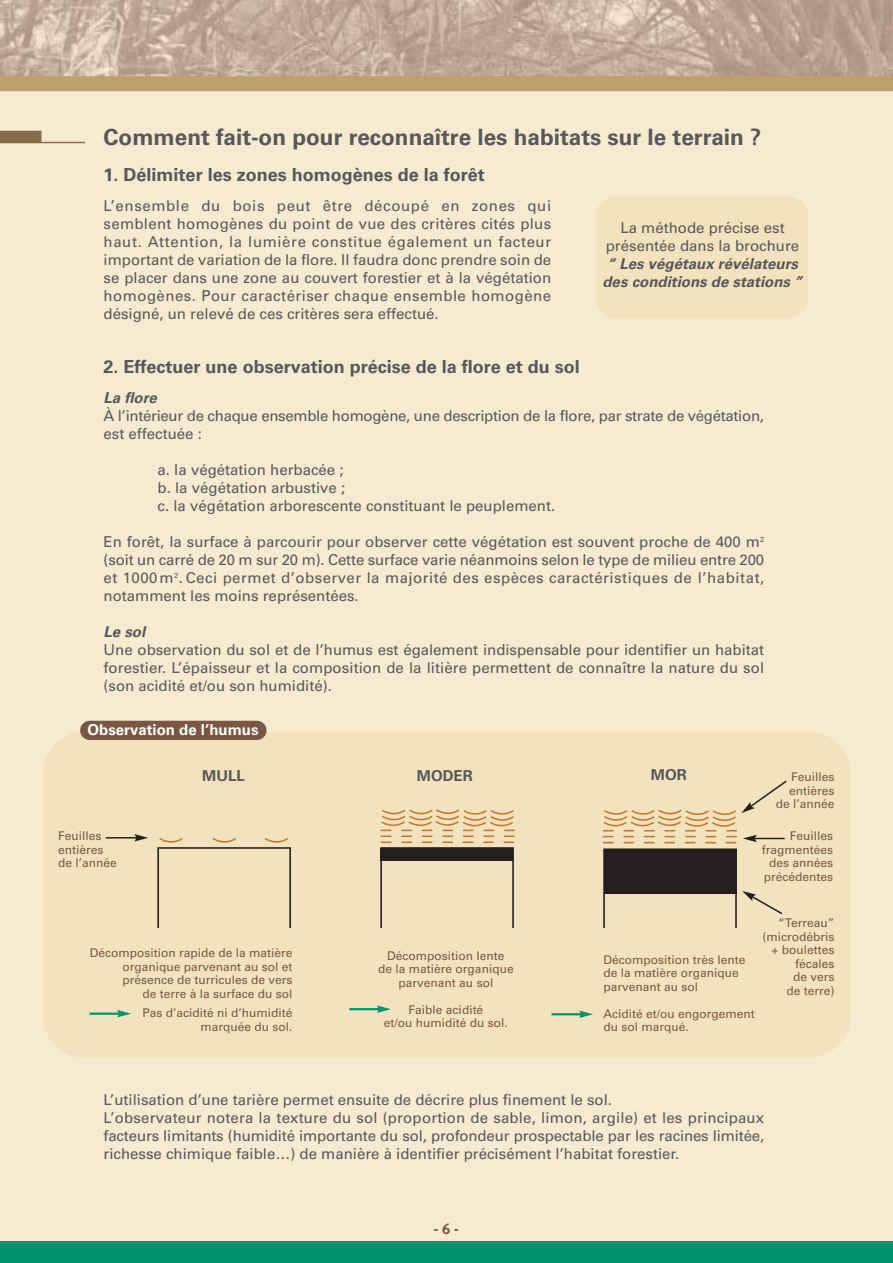
<style>
.page{position:relative;width:893px;height:1263px;background:#fff}
.page>*{position:absolute;margin:0;border:0;box-sizing:border-box;transform-origin:0 0}
.t1{font:700 22.5px "Univers";color:#57585b}
.t2{font:700 18px "Univers";color:#57585b}
.t3{font:15px/18px "Univers";color:#57585b;text-align:justify}
.t4{font:15px/18px "Univers";letter-spacing:-.02em;color:#57585b}
.t5{font:italic 700 15px/18px "Univers";color:#57585b;text-align:center}
.t6{font:700 15px "Univers";color:#fff}
.t7{font:700 15px "Univers";color:#57585b}
.t8{font:700 15px "Meta Plus";color:#7a5743}
.t9{font:12px/13.5px "Univers";color:#7a5743;text-align:right}
</style>
<div class="page">
<div style="left:0;top:14px;width:892px;height:1238px;background:#f6ead0"></div>
<img style="left:0;top:0;width:892px;height:76px">
<div style="left:0;top:1242px;width:892px;height:21px;background:#00946e"></div>
<div style="left:43px;top:732px;width:807px;height:326px;background:#f3e2be;border-radius:43px"></div>
<hr style="left:0;top:142px;width:85px;height:1px;background:#876d4c">
<div style="left:0;top:131px;width:41px;height:12px;background:#876d4c"></div>
<svg style="left:157px;top:847px;width:580px;height:80px"></svg>
<svg style="left:159px;top:809px;width:356px;height:35px"></svg>
<div style="left:380px;top:848px;width:133px;height:13px;background:#231f1f"></div>
<div style="left:603px;top:849px;width:133px;height:44px;background:#231f1f"></div>
<hr style="left:89px;top:1013px;width:31px;height:2px;background:#00946e">
<svg style="left:117px;top:1010px;width:14px;height:7px"></svg>
<hr style="left:349px;top:1008px;width:30px;height:2px;background:#00946e">
<svg style="left:377px;top:1005px;width:14px;height:8px"></svg>
<hr style="left:551px;top:1013px;width:31px;height:2px;background:#00946e">
<svg style="left:579px;top:1011px;width:14px;height:7px"></svg>
<div style="left:595px;top:196px;width:213px;height:123px;background:#f3e2be;border-radius:21px"></div>
<div style="left:80px;top:721px;width:186px;height:19px;background:#7a5743;border-radius:10px"></div>
<div style="left:0;top:76px;width:892px;height:15px;background:#bda16d"></div>
<hr style="left:106px;top:837px;width:31px;height:2px;background:#231f1f">
<svg style="left:134px;top:834px;width:14px;height:8px"></svg>
<svg style="left:742px;top:891px;width:41px;height:24px"></svg>
<svg style="left:602px;top:780px;width:185px;height:63px"></svg>
<h1 class="t1" style="left:104px;top:129px;width:659px">Comment fait-on pour reconnaître les habitats sur le terrain ?</h1>
<p class="t2" style="left:104px;top:168px;width:383px">1. Délimiter les zones homogènes de la forêt</p>
<p class="t3" style="left:104px;top:199px;width:449px">L’ensemble du bois peut être découpé en zones qui semblent homogènes du point de vue des critères cités plus haut. Attention, la lumière constitue également un facteur important de variation de la flore. Il faudra donc prendre soin de se placer dans une zone au couvert forestier et à la végétation homogènes. Pour caractériser chaque ensemble homogène désigné, un relevé de ces critères sera effectué.</p>
<p class="t2" style="left:104px;top:360px;width:478px">2. Effectuer une observation précise de la flore et du sol</p>
<p class="t5" style="left:104px;top:391px;width:58px">La flore</p>
<p class="t4" style="left:104px;top:409px;width:662px">À l’intérieur de chaque ensemble homogène, une description de la flore, par strate de végétation, est effectuée :</p>
<p class="t3" style="left:158px;top:463px;width:399px;text-align:left">a. la végétation herbacée ;<br>b. la végétation arbustive ;<br>c. la végétation arborescente constituant le peuplement.</p>
<p class="t3" style="left:104px;top:535px;width:662px">En forêt, la surface à parcourir pour observer cette végétation est souvent proche de 400 m<sup>2 </sup>(soit un carré de 20 m sur 20 m). Cette surface varie néanmoins selon le type de milieu entre 200 et 1000m<sup>2</sup>. Ceci permet d’observer la majorité des espèces caractéristiques de l’habitat, notamment les moins représentées.</p>
<p class="t5" style="left:104px;top:625px;width:46px">Le sol</p>
<p class="t3" style="left:104px;top:643px;width:662px">Une observation du sol et de l’humus est également indispensable pour identifier un habitat forestier. L’épaisseur et la composition de la litière permettent de connaître la nature du sol (son acidité et/ou son humidité).</p>
<p class="t3" style="left:605px;top:220px;width:195px;text-align:center">La méthode précise est présentée dans la brochure</p>
<p class="t5" style="left:602px;top:256px;width:204px">“ Les végétaux révélateurs des conditions de stations ”</p>
<p class="t6" style="left:88px;top:724px;width:172px">Observation de l’humus</p>
<p class="t7" style="left:202px;top:770px;width:44px">MULL</p>
<p class="t7" style="left:417px;top:770px;width:57px">MODER</p>
<p class="t7" style="left:650px;top:770px;width:37px">MOR</p>
<p class="t9" style="left:775px;top:771px;width:60px">Feuilles entières de l’année</p>
<p class="t9" style="left:761px;top:830px;width:73px">Feuilles fragmentées des années précédentes</p>
<p class="t9" style="left:762px;top:918px;width:73px">“Terreau” (microdébris + boulettes fécales<br>de vers<br>de terre)</p>
<p class="t9" style="left:58px;top:830px;width:60px;text-align:left">Feuilles entières de l’année</p>
<p class="t9" style="left:90px;top:947px;width:204px">Décomposition rapide de la matière organique parvenant au sol et présence de turricules de vers<br>de terre à la surface du sol</p>
<p class="t9" style="left:142px;top:1007px;width:151px">Pas d’acidité ni d’humidité marquée du sol.</p>
<p class="t9" style="left:378px;top:950px;width:137px;text-align:center">Décomposition lente<br>de la matière organique parvenant au sol</p>
<p class="t9" style="left:384px;top:1004px;width:125px;text-align:center">Faible acidité<br>et/ou humidité du sol.</p>
<p class="t9" style="left:603px;top:954px;width:143px;text-align:left">Décomposition très lente de la matière organique parvenant au sol</p>
<p class="t9" style="left:603px;top:1008px;width:153px;text-align:left">Acidité et/ou engorgement du sol marqué.</p>
<p class="t3" style="left:104px;top:1093px;width:662px;text-align:left">L’utilisation d’une tarière permet ensuite de décrire plus finement le sol.<br>L’observateur notera la texture du sol (proportion de sable, limon, argile) et les principaux facteurs limitants (humidité importante du sol, profondeur prospectable par les racines limitée, richesse chimique faible…) de manière à identifier précisément l’habitat forestier.</p>
<p class="t8" style="left:433px;top:1223px;width:27px">- 6-</p>
</div>
